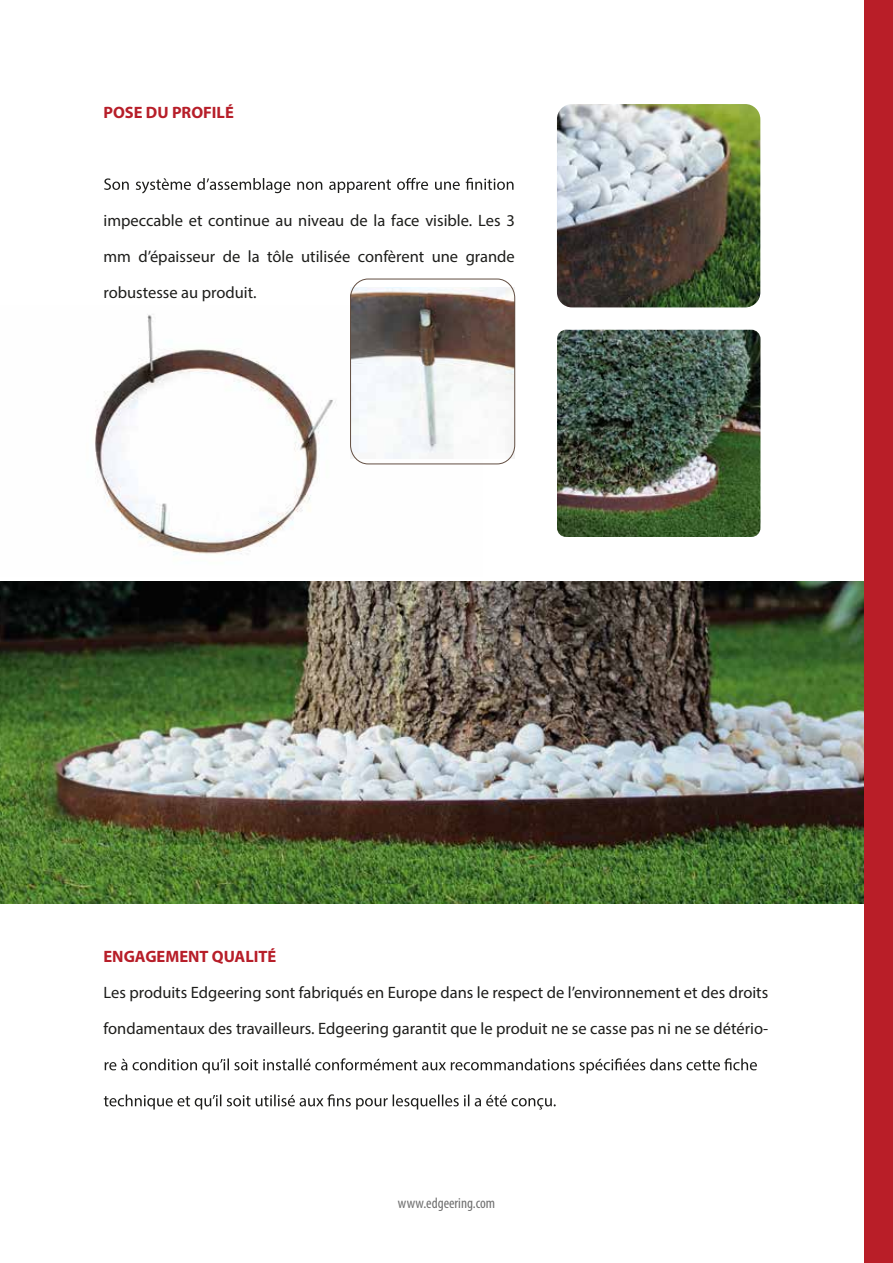
<style>
.page{position:relative;width:893px;height:1263px;background:#fff}
.page>*{position:absolute;margin:0;border:0;box-sizing:border-box;transform-origin:0 0}
.t1{font:16.5px/36px "Myriad Pro";color:#1d1d1b;text-align:justify}
.t2{font:700 16.5px "Myriad Pro";color:#b71e29}
.t3{font:condensed 15px "Myriad Pro";color:#6f6f6f}
</style>
<div class="page">
<img style="left:95px;top:314px;width:387px;height:241px">
<img style="left:0;top:581px;width:864px;height:323px">
<svg style="left:104px;top:178px;width:410px;height:15px"></svg>
<svg style="left:105px;top:1058px;width:652px;height:15px"></svg>
<svg style="left:104px;top:1094px;width:452px;height:15px"></svg>
<img style="left:557px;top:330px;width:203px;height:207px">
<img style="left:557px;top:104px;width:203px;height:203px">
<img style="left:351px;top:287px;width:164px;height:172px">
<div style="left:350px;top:279px;width:165px;height:185px;border:1px solid #624e42;border-radius:18px"></div>
<div style="left:864px;top:0;width:29px;height:1263px;background:#b91e28"></div>
<p class="t2" style="left:104px;top:101px;width:132px">POSE DU PROFILÉ</p>
<p class="t1" style="left:104px;top:202px;width:413px">impeccable et continue au niveau de la face visible. Les 3 mm d’épaisseur de la tôle utilisée confèrent une grande robustesse au produit.</p>
<p class="t2" style="left:104px;top:946px;width:174px">ENGAGEMENT QUALITÉ</p>
<p class="t1" style="left:104px;top:974px;width:666px">Les produits Edgeering sont fabriqués en Europe dans le respect de l’environnement et des droits fondamentaux des travailleurs. Edgeering garantit que le produit ne se casse pas ni ne se détério-</p>
<p class="t3" style="left:398px;top:1193px;width:99px">www.edgeering.com</p>
</div>
